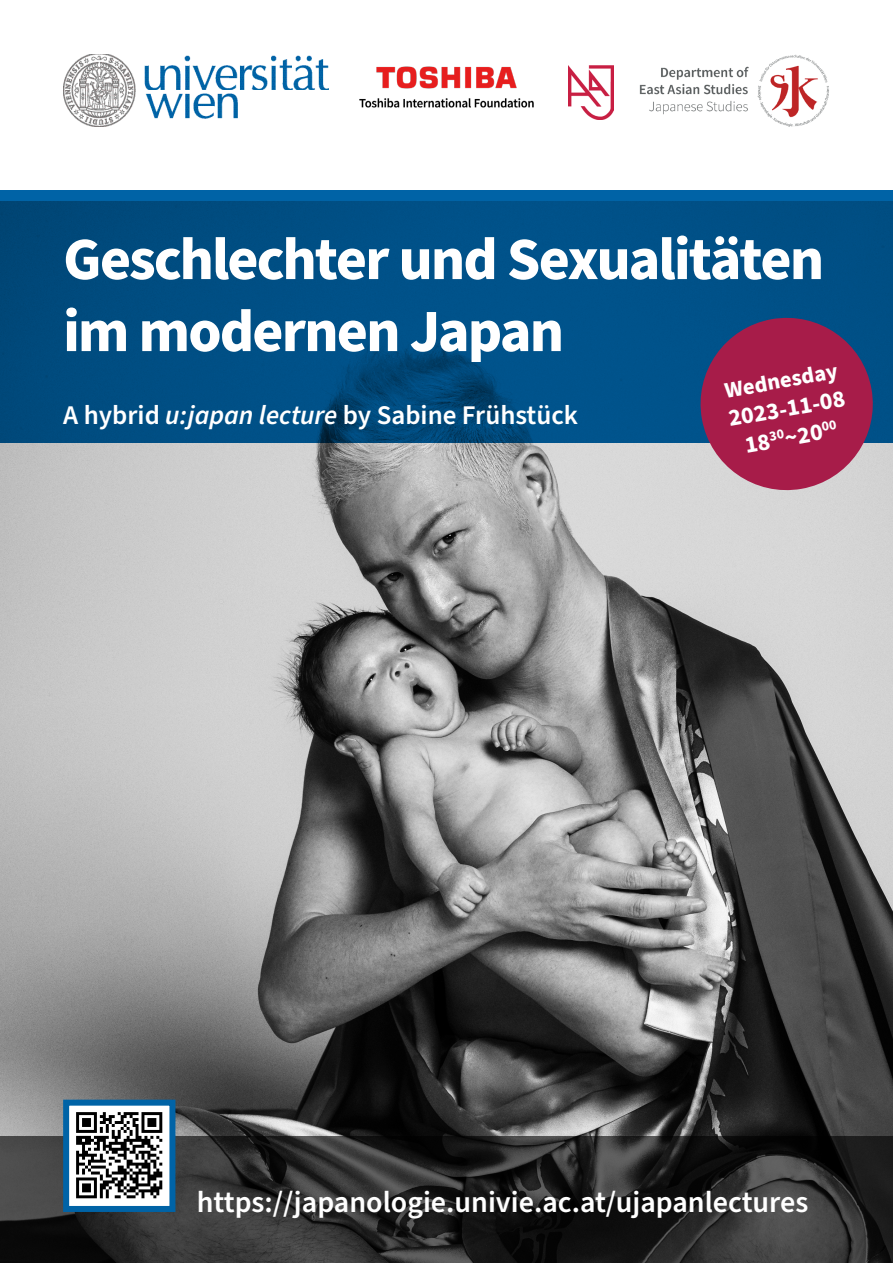
<style>
.page{position:relative;width:893px;height:1263px;background:#fff}
.page>*{position:absolute;margin:0;border:0;box-sizing:border-box;transform-origin:0 0}
.t1{font:700 60px/72px "Source Sans Pro";letter-spacing:-.035em;color:#fff}
.Text{font:600 30px "Source Sans Pro";color:#fff}
.t2{font:600 27px "Source Sans Pro";color:#fff}
.t3{font:700 24px "Source Sans Pro";color:#fff}
.t4{font:700 22.5px "Source Sans Pro";color:#fff}
.s1{font-style:italic}
</style>
<div class="page">
<img style="left:0;top:442px;width:893px;height:695px">
<svg style="left:0;top:190px;width:893px;height:252px;background:#004f85"></svg>
<svg style="left:0;top:1137px;width:893px;height:126px;background:#2b2b2b"></svg>
<img style="left:63px;top:54px;width:265px;height:72px">
<img style="left:639px;top:54px;width:190px;height:72px">
<img style="left:568px;top:66px;width:45px;height:54px">
<img style="left:359px;top:66px;width:175px;height:42px">
<svg style="left:694px;top:311px;width:186px;height:186px;background:#8e3f68"></svg>
<img style="left:70px;top:1107px;width:98px;height:98px">
<div style="left:63px;top:1100px;width:112px;height:112px;border:6px solid #0063a6"></div>
<p class="t1" style="left:63px;top:225px;width:763px">Geschlechter und Sexualitäten im modernen Japan</p>
<p class="t2" style="left:63px;top:397px;width:516px">A hybrid <span class="s1">u:japan lecture</span> by Sabine Frühstück</p>
<p class="t4" style="left:722px;top:375px;width:116px;rotate:-10deg">Wednesday</p>
<p class="t3" style="left:726px;top:402px;width:120px;rotate:-10deg">2023-11-08</p>
<p class="t3" style="left:742px;top:429px;width:95px;rotate:-10deg">18<sup>30</sup>~20<sup>00</sup></p>
<p class="Text" style="left:197px;top:1182px;width:613px">https://japanologie.univie.ac.at/ujapanlectures</p>
</div>
